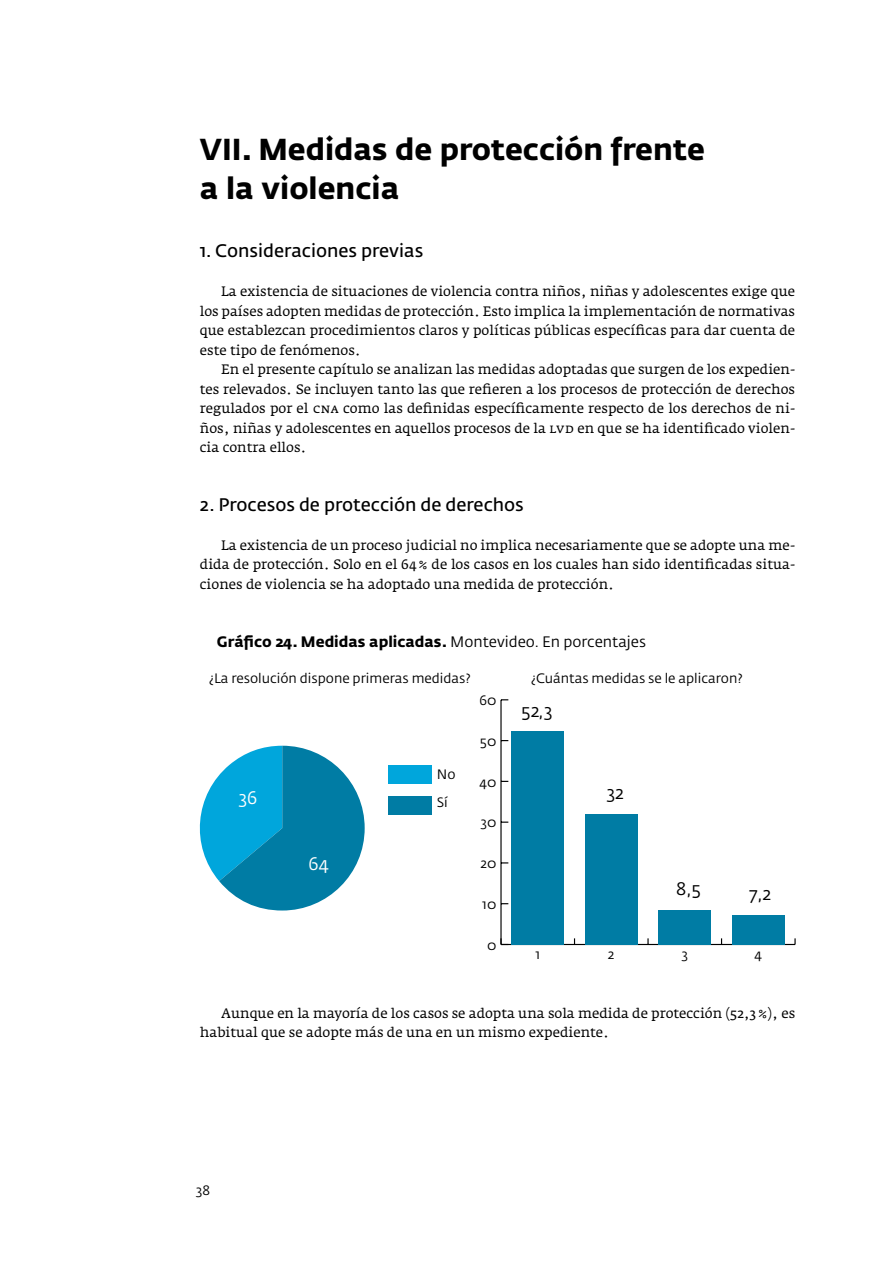
<style>
.page{position:relative;width:893px;height:1263px;background:#fff}
.page>*{position:absolute;margin:0;border:0;box-sizing:border-box;transform-origin:0 0}
.t1{font:700 30px/39px "Fedra Sans Std";color:#000}
.t2{font:18px "Fedra Sans Std";color:#000}
.t3{font:18px "Fedra Sans Std";color:#000}
.t4{font:18px "Fedra Sans Std";color:#fff}
.t5{font:700 15px "Fedra Sans Std";color:#000}
.t6{font:13.5px/19.5px "Fedra Serif A Pro";color:#000;text-align:justify}
.t7{font:13.5px/28.2px "Fedra Sans Std";color:#000}
.s1{font-weight:400}
</style>
<div class="page">
<div style="left:388px;top:765px;width:43px;height:19px;background:#00a6dc"></div>
<div style="left:388px;top:796px;width:43px;height:19px;background:#007ca4"></div>
<svg style="left:199px;top:746px;width:166px;height:164px"></svg>
<hr style="left:501px;top:944px;width:294px;height:1px;background:#000">
<svg style="left:647px;top:938px;width:2px;height:6px"></svg>
<svg style="left:794px;top:938px;width:2px;height:6px"></svg>
<hr style="left:500px;top:700px;width:2px;height:244px;background:#000">
<svg style="left:500px;top:938px;width:8px;height:7px"></svg>
<svg style="left:502px;top:821px;width:6px;height:2px"></svg>
<div style="left:511px;top:731px;width:53px;height:213px;background:#007ca4"></div>
<div style="left:585px;top:814px;width:53px;height:130px;background:#007ca4"></div>
<div style="left:658px;top:910px;width:53px;height:34px;background:#007ca4"></div>
<div style="left:732px;top:915px;width:53px;height:29px;background:#007ca4"></div>
<h1 class="t1" style="left:200px;top:130px;width:507px">VII. Medidas de protección frente a la violencia</h1>
<h2 class="t2" style="left:200px;top:240px;width:225px">1. Consideraciones previas</h2>
<p class="t6" style="left:200px;top:282px;width:597px;text-indent:21px">La existencia de situaciones de violencia contra niños, niñas y adolescentes exige que los países adopten medidas de protección. Esto implica la implementación de normativas que establezcan procedimientos claros y políticas públicas específicas para dar cuenta de este tipo de fenómenos.</p>
<p class="t6" style="left:200px;top:360px;width:597px;text-indent:21px">En el presente capítulo se analizan las medidas adoptadas que surgen de los expedien&shy;tes relevados. Se incluyen tanto las que refieren a los procesos de protección de derechos regulados por el cna como las definidas específicamente respecto de los derechos de ni&shy;ños, niñas y adolescentes en aquellos procesos de la lvd en que se ha identificado violen&shy;cia contra ellos.</p>
<h2 class="t2" style="left:200px;top:493px;width:326px">2. Procesos de protección de derechos</h2>
<p class="t6" style="left:200px;top:535px;width:597px;text-indent:21px">La existencia de un proceso judicial no implica necesariamente que se adopte una me&shy;dida de protección. Solo en el 64% de los casos en los cuales han sido identificadas situa&shy;ciones de violencia se ha adoptado una medida de protección.</p>
<p class="t5" style="left:217px;top:633px;width:431px">Gráfico 24. Medidas aplicadas. <span class="s1">Montevideo. En porcentajes</span></p>
<p class="t7" style="left:209px;top:664px;width:264px">¿La resolución dispone primeras medidas?</p>
<p class="t7" style="left:531px;top:664px;width:213px">¿Cuántas medidas se le aplicaron?</p>
<h2 class="t4" style="left:238px;top:786px;width:21px">36</h2>
<h2 class="t4" style="left:308px;top:853px;width:22px">64</h2>
<p class="t7" style="left:437px;top:760px;width:20px">No<br>Sí</p>
<p class="t7" style="left:479px;top:686px;width:19px">60</p>
<p class="t7" style="left:480px;top:727px;width:18px">50</p>
<p class="t7" style="left:479px;top:768px;width:18px">40</p>
<p class="t7" style="left:480px;top:808px;width:18px">30</p>
<p class="t7" style="left:480px;top:849px;width:18px">20</p>
<p class="t7" style="left:482px;top:890px;width:16px">10</p>
<p class="t7" style="left:487px;top:931px;width:11px">0</p>
<h2 class="t3" style="left:521px;top:699px;width:33px">52,3</h2>
<h2 class="t3" style="left:606px;top:782px;width:19px">32</h2>
<h2 class="t3" style="left:676px;top:877px;width:26px">8,5</h2>
<h2 class="t3" style="left:749px;top:882px;width:24px">7,2</h2>
<p class="t7" style="left:535px;top:940px;width:6px">1</p>
<p class="t7" style="left:608px;top:940px;width:8px">2</p>
<p class="t7" style="left:681px;top:940px;width:8px">3</p>
<p class="t7" style="left:754px;top:940px;width:9px">4</p>
<p class="t6" style="left:200px;top:1003px;width:597px;text-indent:21px">Aunque en la mayoría de los casos se adopta una sola medida de protección (52,3%), es habitual que se adopte más de una en un mismo expediente.</p>
<p class="t7" style="left:196px;top:1176px;width:16px">38</p>
</div>
